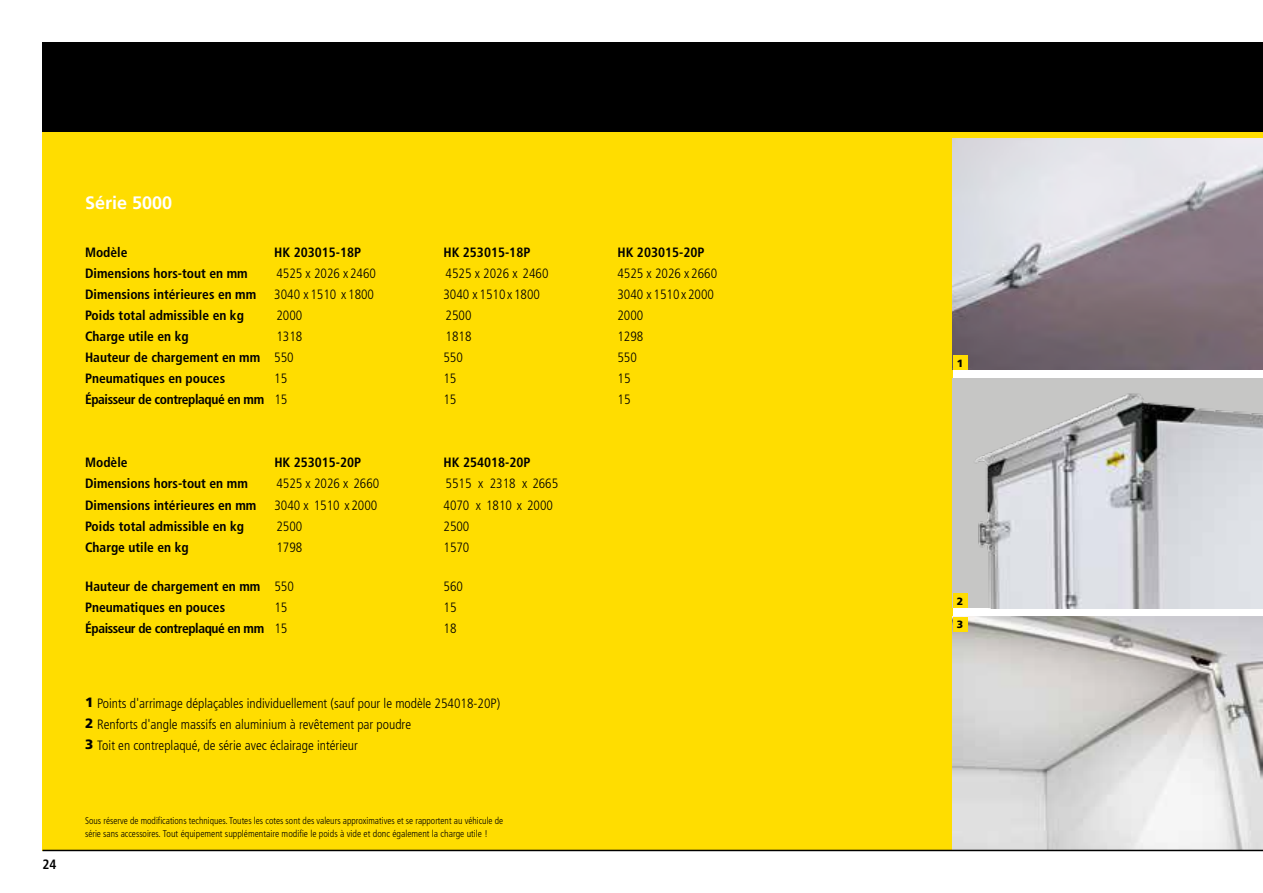
<style>
.page{position:relative;width:1263px;height:893px;background:#fff}
.page>*{position:absolute;margin:0;border:0;box-sizing:border-box;transform-origin:0 0}
.t1{font:700 18px "Frutiger LT";color:#fff}
.t2{font:300 condensed 13.5px/21px "Frutiger LT";color:#000}
.t3{font:700 condensed 13.5px "Frutiger LT";color:#000}
.t4{font:700 condensed 13.5px "Frutiger LT";letter-spacing:-.03em;color:#000}
.t5{font:900 10.5px "Frutiger LT";color:#000}
.t6{font:300 condensed 9.75px/12.8px "Frutiger LT";color:#000}
.s1{font-weight:300}
.s2{font-weight:900;font-stretch:normal}
</style>
<div class="page">
<div style="left:43px;top:128px;width:909px;height:723px;background:#fd0"></div>
<img style="left:952px;top:138px;width:311px;height:232px">
<div style="left:43px;top:43px;width:1220px;height:89px;background:#000"></div>
<div style="left:43px;top:132px;width:1220px;height:6px;background:#fd0"></div>
<img style="left:952px;top:617px;width:311px;height:233px">
<div style="left:952px;top:355px;width:15px;height:15px;background:#fd0"></div>
<div style="left:952px;top:617px;width:15px;height:14px;background:#fd0"></div>
<img style="left:952px;top:378px;width:311px;height:230px">
<div style="left:952px;top:593px;width:15px;height:15px;background:#fd0"></div>
<hr style="left:43px;top:850px;width:1220px;height:1px;background:#000">
<p class="t3" style="left:43px;top:856px;width:16px">24</p>
<h1 class="t1" style="left:85px;top:192px;width:89px">Série 5000</h1>
<p class="t3" style="left:85px;top:244px;width:44px">Modèle</p>
<p class="t3" style="left:274px;top:244px;width:88px">HK 203015-18P</p>
<p class="t3" style="left:443px;top:244px;width:88px">HK 253015-18P</p>
<p class="t3" style="left:617px;top:244px;width:88px">HK 203015-20P</p>
<p class="t3" style="left:85px;top:265px;width:164px">Dimensions hors-tout en mm</p>
<p class="t2" style="left:276px;top:263px;width:101px">4525 x 2026 x 2460</p>
<p class="t2" style="left:446px;top:263px;width:104px">4525 x 2026 x 2460</p>
<p class="t2" style="left:617px;top:263px;width:101px">4525 x 2026 x 2660</p>
<p class="t3" style="left:85px;top:286px;width:173px">Dimensions intérieures en mm</p>
<p class="t2" style="left:274px;top:284px;width:101px">3040 x 1510 x 1800</p>
<p class="t2" style="left:443px;top:284px;width:98px">3040 x 1510 x 1800</p>
<p class="t2" style="left:617px;top:284px;width:98px">3040 x 1510 x 2000</p>
<p class="t3" style="left:85px;top:307px;width:160px">Poids total admissible en kg</p>
<p class="t2" style="left:276px;top:305px;width:27px">2000</p>
<p class="t2" style="left:446px;top:305px;width:27px">2500</p>
<p class="t2" style="left:617px;top:305px;width:27px">2000</p>
<p class="t3" style="left:85px;top:328px;width:105px">Charge utile en kg</p>
<p class="t2" style="left:276px;top:326px;width:27px">1318</p>
<p class="t2" style="left:446px;top:326px;width:27px">1818</p>
<p class="t2" style="left:617px;top:326px;width:27px">1298</p>
<p class="t3" style="left:85px;top:349px;width:210px">Hauteur de chargement en mm <span class="s1">550</span></p>
<p class="t2" style="left:443px;top:347px;width:21px">550</p>
<p class="t2" style="left:617px;top:347px;width:21px">550</p>
<p class="t3" style="left:85px;top:370px;width:142px">Pneumatiques en pouces</p>
<p class="t2" style="left:274px;top:368px;width:14px">15</p>
<p class="t2" style="left:443px;top:368px;width:14px">15</p>
<p class="t2" style="left:617px;top:368px;width:14px">15</p>
<p class="t4" style="left:85px;top:391px;width:204px">Épaisseur de contreplaqué en mm <span class="s1">15</span></p>
<p class="t2" style="left:443px;top:389px;width:14px">15</p>
<p class="t2" style="left:617px;top:389px;width:14px">15</p>
<p class="t3" style="left:85px;top:455px;width:44px">Modèle</p>
<p class="t3" style="left:274px;top:455px;width:88px">HK 253015-20P</p>
<p class="t3" style="left:443px;top:455px;width:88px">HK 254018-20P</p>
<p class="t3" style="left:85px;top:476px;width:164px">Dimensions hors-tout en mm</p>
<p class="t2" style="left:276px;top:473px;width:104px">4525 x 2026 x 2660</p>
<p class="t2" style="left:446px;top:473px;width:114px">5515 x 2318 x 2665</p>
<p class="t3" style="left:85px;top:497px;width:173px">Dimensions intérieures en mm</p>
<p class="t2" style="left:274px;top:495px;width:105px">3040 x 1510 x 2000</p>
<p class="t2" style="left:443px;top:495px;width:111px">4070 x 1810 x 2000</p>
<p class="t3" style="left:85px;top:518px;width:160px">Poids total admissible en kg</p>
<p class="t2" style="left:276px;top:516px;width:27px">2500</p>
<p class="t2" style="left:443px;top:516px;width:27px">2500</p>
<p class="t3" style="left:85px;top:539px;width:105px">Charge utile en kg</p>
<p class="t2" style="left:276px;top:537px;width:27px">1798</p>
<p class="t2" style="left:443px;top:537px;width:27px">1570</p>
<p class="t3" style="left:85px;top:578px;width:210px">Hauteur de chargement en mm <span class="s1">550</span></p>
<p class="t2" style="left:443px;top:576px;width:21px">560</p>
<p class="t3" style="left:85px;top:599px;width:142px">Pneumatiques en pouces</p>
<p class="t2" style="left:274px;top:597px;width:14px">15</p>
<p class="t2" style="left:443px;top:597px;width:14px">15</p>
<p class="t4" style="left:85px;top:620px;width:204px">Épaisseur de contreplaqué en mm <span class="s1">15</span></p>
<p class="t2" style="left:444px;top:618px;width:14px">18</p>
<p class="t2" style="left:85px;top:693px;width:417px"><span class="s2">1</span> Points d'arrimage déplaçables individuellement (sauf pour le modèle 254018-20P)<br><span class="s2">2</span> Renforts d'angle massifs en aluminium à revêtement par poudre<br><span class="s2">3</span> Toit en contreplaqué, de série avec éclairage intérieur</p>
<p class="t6" style="left:85px;top:814px;width:420px">Sous réserve de modifications techniques. Toutes les cotes sont des valeurs approximatives et se rapportent au véhicule de série sans accessoires. Tout équipement supplémentaire modifie le poids à vide et donc également la charge utile !</p>
<p class="t5" style="left:957px;top:357px;width:8px">1</p>
<p class="t5" style="left:957px;top:595px;width:8px">2</p>
<p class="t5" style="left:957px;top:618px;width:8px">3</p>
</div>
